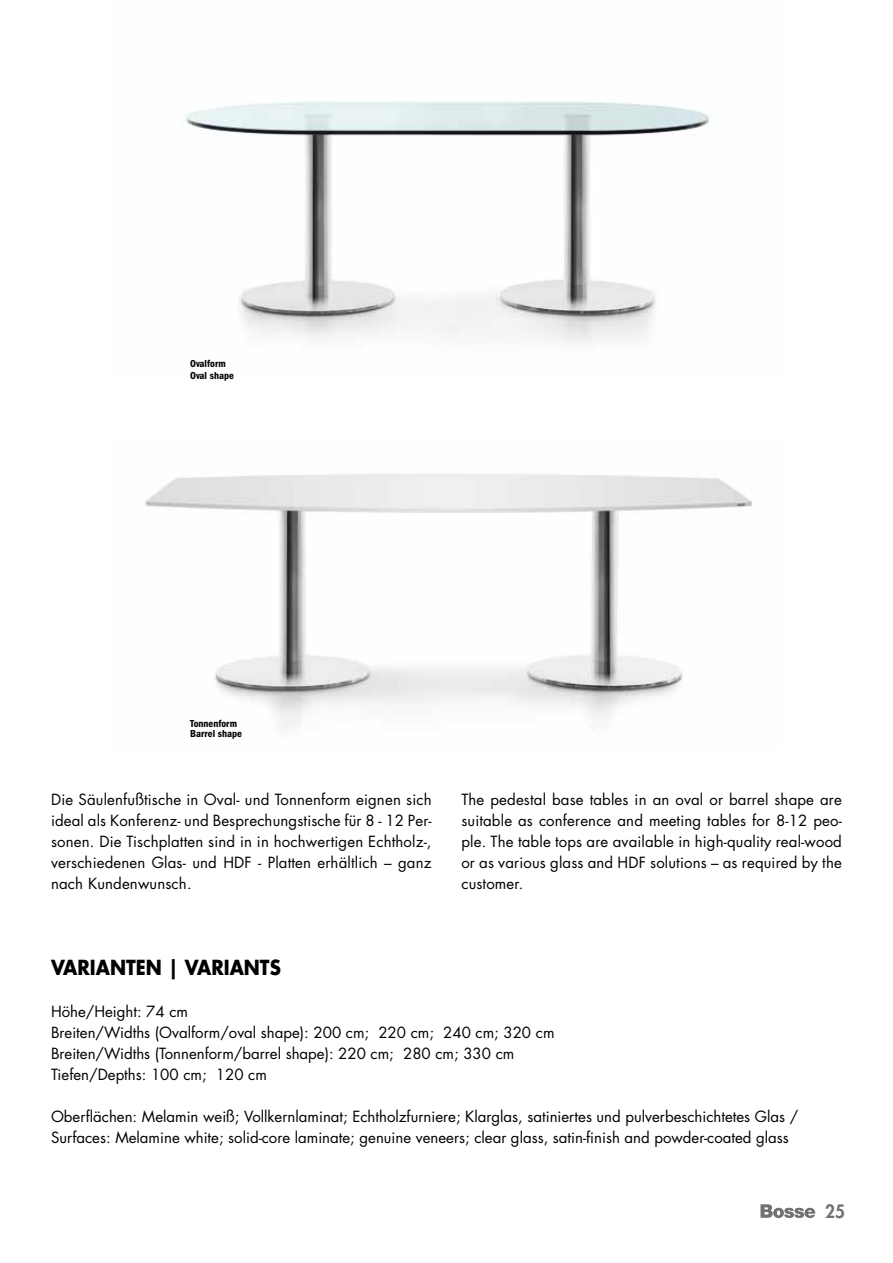
<style>
.page{position:relative;width:893px;height:1263px;background:#fff}
.page>*{position:absolute;margin:0;border:0;box-sizing:border-box;transform-origin:0 0}
.t1{font:700 20.25px "Futura";color:#000;scale:.9 1}
.t2{font:800 18px "Futura";color:#707172;scale:.95 1}
.t3{font:15px/21px "Futura";letter-spacing:.01em;color:#000;text-align:justify}
.t4{font:600 condensed 10.5px/12px "Franklin Gothic LT";color:#000}
</style>
<div class="page">
<img style="left:181px;top:101px;width:528px;height:243px">
<img style="left:145px;top:474px;width:607px;height:254px">
<svg style="left:760px;top:1204px;width:55px;height:14px"></svg>
<p class="t4" style="left:190px;top:358px;width:45px">Ovalform<br>Oval shape</p>
<p class="t4" style="left:190px;top:718px;width:53px;line-height:10.5px">Tonnenform<br>Barrel shape</p>
<p class="t3" style="left:51px;top:789px;width:382px">Die Säulenfußtische in Oval- und Tonnenform eignen sich ideal als Konferenz- und Besprechungstische für 8 - 12 Per&shy;sonen. Die Tischplatten sind in in hochwertigen Echtholz-, verschiedenen Glas- und HDF</p>
<p class="t3" style="left:258px;top:852px;width:175px">- Platten erhältlich – ganz</p>
<p class="t3" style="left:461px;top:789px;width:382px">The pedestal base tables in an oval or barrel shape are suitable as conference and meeting tables for 8-12 peo&shy;ple. The table tops are available in high-quality real-wood or as various glass and HDF</p>
<p class="t3" style="left:650px;top:852px;width:193px">solutions – as required by the</p>
<p class="t3" style="left:51px;top:873px;width:142px">nach Kundenwunsch.</p>
<p class="t3" style="left:461px;top:873px;width:64px">customer.</p>
<h1 class="t1" style="left:51px;top:954px;width:255px">VARIANTEN | VARIANTS</h1>
<p class="t3" style="left:51px;top:1001px;width:505px;text-align:left">Höhe/Height: 74 cm<br>Breiten/Widths (Ovalform/oval shape): 200 cm; 220 cm; 240 cm; 320 cm Breiten/Widths (Tonnenform/barrel shape): 220 cm; 280 cm; 330 cm Tiefen/Depths: 100 cm; 120 cm</p>
<p class="t3" style="left:51px;top:1106px;width:749px">Oberflächen: Melamin weiß; Vollkernlaminat; Echtholzfurniere; Klarglas, satiniertes und pulverbeschichtetes Glas /<br>Surfaces: Melamine white; solid-core laminate; genuine veneers; clear glass, satin-finish and powder-coated glass</p>
<p class="t2" style="left:825px;top:1200px;width:22px">25</p>
</div>
